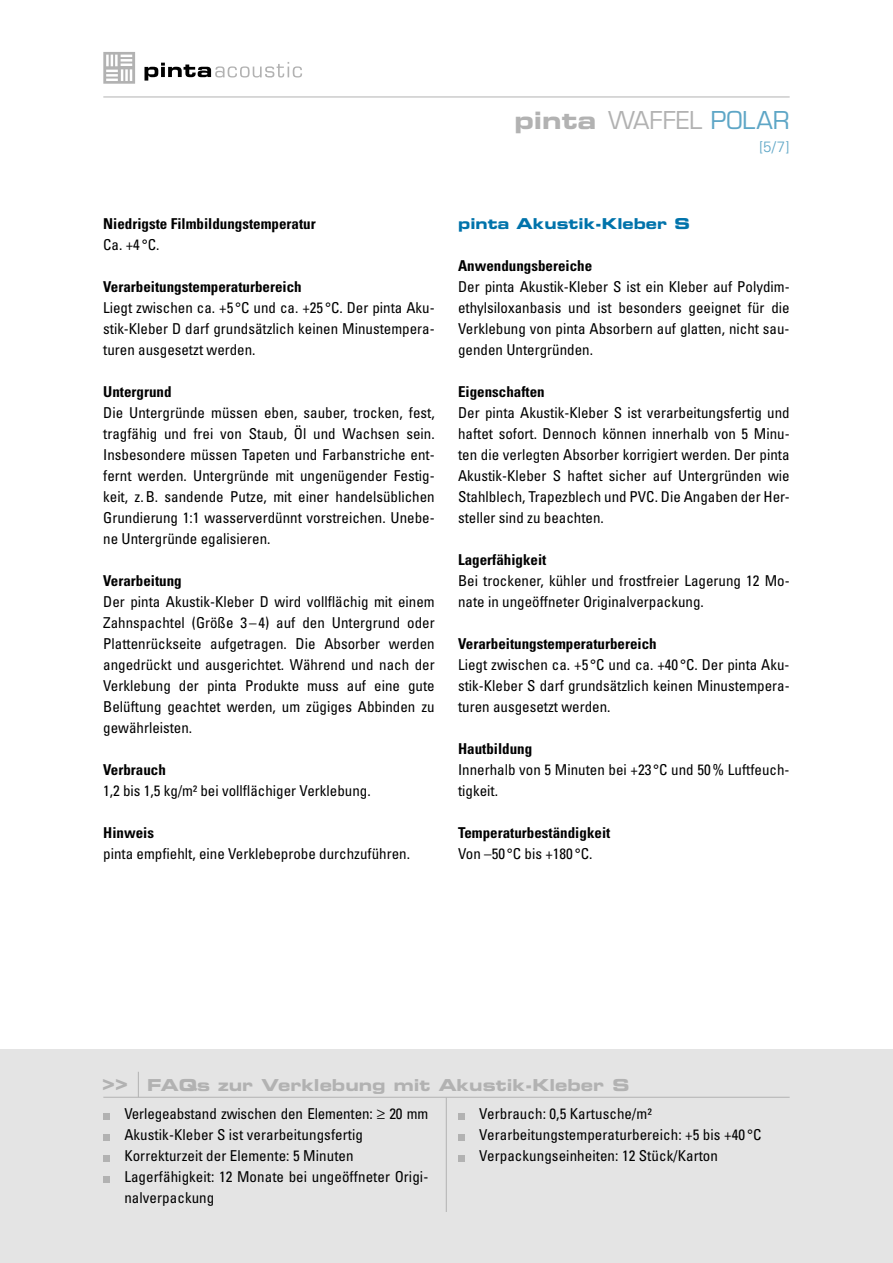
<style>
.page{position:relative;width:893px;height:1263px;background:#fff}
.page>*{position:absolute;margin:0;border:0;box-sizing:border-box;transform-origin:0 0}
.t1{font:24px "Eurostile LT";color:#b2b2b2}
.t2{font:21.45px "Eurostile LT Bold Extended Two";color:#b2b2b2}
.t3{font:16.5px "Eurostile LT Bold Extended Two";color:#b2b2b2}
.t4{font:condensed 15px/21px "Univers LT";color:#000;text-align:justify}
.t5{font:700 condensed 15px "Univers LT";color:#000}
.t6{font:15px "Eurostile LT Bold Extended Two";color:#0073ab}
.t7{font:300 15px "Univers LT";color:#5ea6c6}
.s1{font-family:"Eurostile LT Bold Extended Two"}
.s2{color:#5ea6c6}
</style>
<div class="page">
<hr style="left:103px;top:97px;width:687px;height:1px;background:#b2b2b2">
<svg style="left:103px;top:52px;width:32px;height:32px"></svg>
<svg style="left:144px;top:62px;width:158px;height:19px"></svg>
<div style="left:0;top:1050px;width:893px;height:213px;background:#e4e4e4"></div>
<div style="left:103px;top:1113px;width:7px;height:6px;background:#b2b2b2"></div>
<div style="left:103px;top:1134px;width:7px;height:6px;background:#b2b2b2"></div>
<div style="left:103px;top:1155px;width:7px;height:6px;background:#b2b2b2"></div>
<div style="left:103px;top:1176px;width:7px;height:6px;background:#b2b2b2"></div>
<svg style="left:138px;top:1072px;width:1px;height:25px"></svg>
<div style="left:458px;top:1113px;width:7px;height:6px;background:#b2b2b2"></div>
<div style="left:458px;top:1134px;width:7px;height:6px;background:#b2b2b2"></div>
<div style="left:458px;top:1155px;width:7px;height:6px;background:#b2b2b2"></div>
<hr style="left:103px;top:1097px;width:687px;height:1px;background:#b2b2b2">
<hr style="left:446px;top:1097px;width:1px;height:115px;background:#b2b2b2">
<h1 class="t1" style="left:514px;top:106px;width:277px"><span class="s1">pinta</span> WAFFEL <span class="s2">POLAR</span></h1>
<p class="t7" style="left:759px;top:137px;width:32px">[5/7]</p>
<p class="t5" style="left:103px;top:215px;width:214px">Niedrigste Filmbildungstemperatur</p>
<p class="t4" style="left:103px;top:234px;width:58px">Ca. +4 °C.</p>
<p class="t5" style="left:103px;top:278px;width:200px">Verarbeitungstemperaturbereich</p>
<p class="t4" style="left:103px;top:297px;width:333px">Liegt zwischen ca. +5 °C und ca. +25 °C. Der pinta Aku&shy;stik-Kleber D darf grundsätzlich keinen Minustempera&shy;turen ausgesetzt werden.</p>
<p class="t5" style="left:103px;top:383px;width:70px">Untergrund</p>
<p class="t4" style="left:103px;top:402px;width:333px">Die Untergründe müssen eben, sauber, trocken, fest, tragfähig und frei von Staub, Öl und Wachsen sein.<br>Insbesondere müssen Tapeten und Farbanstriche ent&shy;fernt werden. Untergründe mit ungenügender Festig&shy;keit, z.B. sandende Putze, mit einer handelsüblichen Grundierung 1:1 wasserverdünnt vorstreichen. Unebe&shy;ne Untergründe egalisieren.</p>
<p class="t5" style="left:103px;top:572px;width:80px">Verarbeitung</p>
<p class="t4" style="left:103px;top:591px;width:333px">Der pinta Akustik-Kleber D wird vollflächig mit einem Zahnspachtel (Größe 3–4) auf den Untergrund oder Plattenrückseite aufgetragen. Die Absorber werden angedrückt und ausgerichtet. Während und nach der Verklebung der pinta Produkte muss auf eine gute Belüftung geachtet werden, um zügiges Abbinden zu gewährleisten.</p>
<p class="t5" style="left:103px;top:761px;width:64px">Verbrauch</p>
<p class="t4" style="left:103px;top:780px;width:269px">1,2 bis 1,5 kg/m² bei vollflächiger Verklebung.</p>
<p class="t5" style="left:103px;top:824px;width:52px">Hinweis</p>
<p class="t4" style="left:103px;top:843px;width:308px">pinta empfiehlt, eine Verklebeprobe durchzuführen.</p>
<p class="t6" style="left:458px;top:213px;width:233px">pinta Akustik-Kleber S</p>
<p class="t5" style="left:458px;top:257px;width:136px">Anwendungsbereiche</p>
<p class="t4" style="left:458px;top:276px;width:333px">Der pinta Akustik-Kleber S ist ein Kleber auf Polydim&shy;ethylsiloxanbasis und ist besonders geeignet für die Verklebung von pinta Absorbern auf glatten, nicht sau&shy;genden Untergründen.</p>
<p class="t5" style="left:458px;top:383px;width:88px">Eigenschaften</p>
<p class="t4" style="left:458px;top:402px;width:333px">Der pinta Akustik-Kleber S ist verarbeitungsfertig und haftet sofort. Dennoch können innerhalb von 5 Minu&shy;ten die verlegten Absorber korrigiert werden. Der pinta Akustik-Kleber S haftet sicher auf Untergründen wie Stahlblech, Trapezblech und PVC. Die Angaben der Her&shy;steller sind zu beachten.</p>
<p class="t5" style="left:458px;top:551px;width:90px">Lagerfähigkeit</p>
<p class="t4" style="left:458px;top:570px;width:333px">Bei trockener, kühler und frostfreier Lagerung 12 Mo&shy;nate in ungeöffneter Originalverpackung.</p>
<p class="t5" style="left:458px;top:635px;width:200px">Verarbeitungstemperaturbereich</p>
<p class="t4" style="left:458px;top:654px;width:333px">Liegt zwischen ca. +5 °C und ca. +40 °C. Der pinta Aku&shy;stik-Kleber S darf grundsätzlich keinen Minustempera&shy;turen ausgesetzt werden.</p>
<p class="t5" style="left:458px;top:740px;width:76px">Hautbildung</p>
<p class="t4" style="left:458px;top:759px;width:333px">Innerhalb von 5 Minuten bei +23 °C und 50% Luftfeuch&shy;tigkeit.</p>
<p class="t5" style="left:458px;top:824px;width:154px">Temperaturbeständigkeit</p>
<p class="t4" style="left:458px;top:843px;width:136px">Von –50 °C bis +180 °C.</p>
<p class="t3" style="left:147px;top:1073px;width:484px">FAQs zur Verklebung mit Akustik-Kleber S</p>
<p class="t4" style="left:479px;top:1103px;width:284px;text-align:left">Verbrauch: 0,5 Kartusche/m²<br>Verarbeitungstemperaturbereich: +5 bis +40 °C<br>Verpackungseinheiten: 12 Stück/Karton</p>
<h2 class="t2" style="left:102px;top:1067px;width:27px">&gt;&gt;</h2>
<p class="t4" style="left:124px;top:1103px;width:306px;text-align:left">Verlegeabstand zwischen den Elementen: ≥ 20 mm Akustik-Kleber S ist verarbeitungsfertig Korrekturzeit der Elemente: 5 Minuten Lagerfähigkeit: 12 Monate bei ungeöffneter Origi&shy;nalverpackung</p>
</div>
